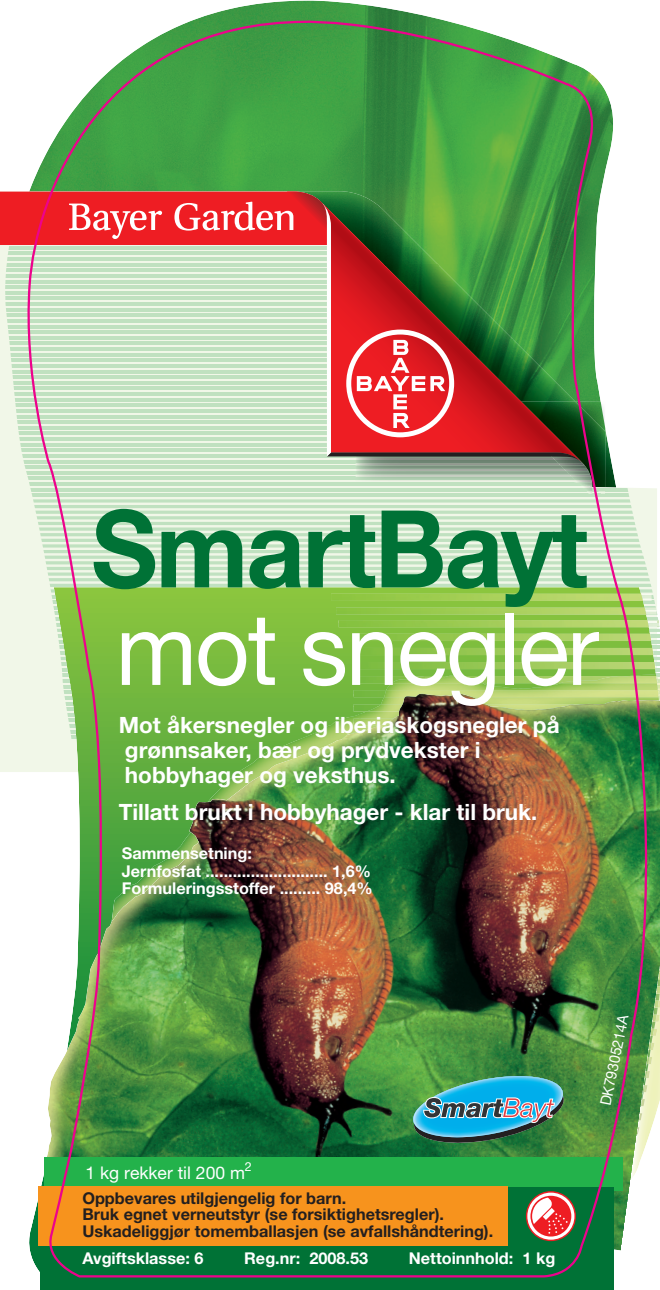
<style>
.page{position:relative;width:660px;height:1290px;background:#fff}
.page>*{position:absolute;margin:0;border:0;box-sizing:border-box;transform-origin:0 0}
.t1{font:700 107.5px "Helvetica Neue";letter-spacing:-.02em;color:#007236;scale:.95 1}
.t2{font:100px "Helvetica Neue";letter-spacing:-.02em;color:#fff;scale:.95 1}
.t3{font:700 22.5px/25px "Helvetica Neue LT";color:#fff}
.t4{font:17.5px "Helvetica Neue";color:#fff}
.t5{font:700 16.25px/18.8px "Helvetica Neue LT";color:#fff}
.t6{font:700 16.25px/16.2px "Helvetica Neue LT";color:#231f20}
.t7{font:15px "Helvetica Neue";color:#fff;scale:.95 1}
</style>
<div class="page">
<img style="left:197px;top:1px;width:241px;height:18px">
<hr style="left:2px;top:201px;width:657px;height:3px;background:#c0e1c0">
<hr style="left:2px;top:207px;width:657px;height:3px;background:#c0e1c0">
<hr style="left:2px;top:218px;width:657px;height:3px;background:#c0e1c0">
<hr style="left:2px;top:224px;width:657px;height:3px;background:#c0e1c0">
<hr style="left:2px;top:229px;width:657px;height:3px;background:#c0e1c0">
<hr style="left:2px;top:235px;width:657px;height:3px;background:#c0e1c0">
<hr style="left:2px;top:241px;width:657px;height:3px;background:#c0e1c0">
<hr style="left:2px;top:246px;width:657px;height:3px;background:#c0e1c0">
<hr style="left:2px;top:252px;width:657px;height:3px;background:#c0e1c0">
<hr style="left:2px;top:263px;width:657px;height:3px;background:#c0e1c0">
<hr style="left:2px;top:269px;width:657px;height:3px;background:#c0e1c0">
<hr style="left:2px;top:274px;width:657px;height:3px;background:#c0e1c0">
<hr style="left:2px;top:280px;width:657px;height:3px;background:#c0e1c0">
<hr style="left:2px;top:286px;width:657px;height:3px;background:#c0e1c0">
<hr style="left:2px;top:291px;width:657px;height:3px;background:#c0e1c0">
<hr style="left:2px;top:297px;width:657px;height:3px;background:#c0e1c0">
<hr style="left:2px;top:308px;width:657px;height:3px;background:#c0e1c0">
<hr style="left:2px;top:314px;width:657px;height:3px;background:#c0e1c0">
<hr style="left:2px;top:319px;width:657px;height:3px;background:#c0e1c0">
<hr style="left:2px;top:325px;width:657px;height:3px;background:#c0e1c0">
<hr style="left:2px;top:331px;width:657px;height:3px;background:#c0e1c0">
<hr style="left:2px;top:336px;width:657px;height:3px;background:#c0e1c0">
<hr style="left:2px;top:342px;width:657px;height:3px;background:#c0e1c0">
<hr style="left:2px;top:353px;width:657px;height:3px;background:#c0e1c0">
<hr style="left:2px;top:359px;width:657px;height:3px;background:#c0e1c0">
<hr style="left:2px;top:364px;width:657px;height:3px;background:#c0e1c0">
<hr style="left:2px;top:370px;width:657px;height:3px;background:#c0e1c0">
<hr style="left:2px;top:376px;width:657px;height:3px;background:#c0e1c0">
<hr style="left:2px;top:381px;width:657px;height:3px;background:#c0e1c0">
<hr style="left:2px;top:387px;width:657px;height:3px;background:#c0e1c0">
<hr style="left:2px;top:398px;width:657px;height:3px;background:#c0e1c0">
<hr style="left:2px;top:404px;width:657px;height:3px;background:#c0e1c0">
<hr style="left:2px;top:409px;width:657px;height:3px;background:#c0e1c0">
<hr style="left:2px;top:415px;width:657px;height:3px;background:#c0e1c0">
<hr style="left:2px;top:421px;width:657px;height:3px;background:#c0e1c0">
<hr style="left:2px;top:426px;width:657px;height:3px;background:#c0e1c0">
<hr style="left:2px;top:432px;width:657px;height:3px;background:#c0e1c0">
<hr style="left:2px;top:443px;width:657px;height:3px;background:#c0e1c0">
<hr style="left:2px;top:449px;width:657px;height:3px;background:#c0e1c0">
<hr style="left:2px;top:454px;width:657px;height:3px;background:#c0e1c0">
<hr style="left:2px;top:460px;width:657px;height:3px;background:#c0e1c0">
<hr style="left:2px;top:466px;width:657px;height:3px;background:#c0e1c0">
<hr style="left:2px;top:471px;width:657px;height:3px;background:#c0e1c0">
<hr style="left:2px;top:477px;width:657px;height:3px;background:#c0e1c0">
<svg style="left:2px;top:482px;width:21px;height:4px"></svg>
<hr style="left:2px;top:488px;width:657px;height:3px;background:#c0e1c0">
<hr style="left:2px;top:494px;width:657px;height:3px;background:#c0e1c0">
<hr style="left:2px;top:499px;width:657px;height:3px;background:#c0e1c0">
<hr style="left:2px;top:505px;width:657px;height:3px;background:#c0e1c0">
<hr style="left:2px;top:511px;width:657px;height:3px;background:#c0e1c0">
<hr style="left:2px;top:516px;width:657px;height:3px;background:#c0e1c0">
<hr style="left:2px;top:522px;width:657px;height:3px;background:#c0e1c0">
<svg style="left:2px;top:527px;width:655px;height:4px"></svg>
<hr style="left:2px;top:533px;width:657px;height:3px;background:#c0e1c0">
<hr style="left:2px;top:539px;width:657px;height:3px;background:#c0e1c0">
<hr style="left:2px;top:544px;width:657px;height:3px;background:#c0e1c0">
<hr style="left:2px;top:550px;width:657px;height:3px;background:#c0e1c0">
<hr style="left:2px;top:556px;width:657px;height:3px;background:#c0e1c0">
<hr style="left:2px;top:561px;width:657px;height:3px;background:#c0e1c0">
<hr style="left:2px;top:567px;width:657px;height:3px;background:#c0e1c0">
<svg style="left:2px;top:572px;width:655px;height:4px"></svg>
<hr style="left:2px;top:578px;width:657px;height:3px;background:#c0e1c0">
<hr style="left:2px;top:584px;width:657px;height:3px;background:#c0e1c0">
<hr style="left:2px;top:589px;width:657px;height:3px;background:#c0e1c0">
<hr style="left:2px;top:595px;width:657px;height:3px;background:#c0e1c0">
<hr style="left:2px;top:601px;width:657px;height:3px;background:#c0e1c0">
<hr style="left:2px;top:606px;width:657px;height:3px;background:#c0e1c0">
<hr style="left:2px;top:612px;width:657px;height:3px;background:#c0e1c0">
<hr style="left:2px;top:617px;width:657px;height:4px;background:#f1f7e8">
<hr style="left:2px;top:623px;width:657px;height:3px;background:#c0e1c0">
<hr style="left:2px;top:629px;width:657px;height:3px;background:#c0e1c0">
<hr style="left:2px;top:634px;width:657px;height:3px;background:#c0e1c0">
<hr style="left:2px;top:640px;width:657px;height:3px;background:#c0e1c0">
<hr style="left:2px;top:646px;width:657px;height:3px;background:#c0e1c0">
<hr style="left:2px;top:651px;width:657px;height:3px;background:#c0e1c0">
<hr style="left:2px;top:657px;width:657px;height:3px;background:#c0e1c0">
<svg style="left:2px;top:662px;width:657px;height:4px"></svg>
<hr style="left:2px;top:668px;width:657px;height:3px;background:#c0e1c0">
<hr style="left:2px;top:674px;width:657px;height:3px;background:#c0e1c0">
<hr style="left:2px;top:679px;width:657px;height:3px;background:#c0e1c0">
<hr style="left:2px;top:685px;width:657px;height:3px;background:#c0e1c0">
<hr style="left:2px;top:691px;width:657px;height:3px;background:#c0e1c0">
<hr style="left:2px;top:696px;width:657px;height:3px;background:#c0e1c0">
<hr style="left:2px;top:702px;width:657px;height:3px;background:#c0e1c0">
<svg style="left:2px;top:707px;width:657px;height:4px"></svg>
<hr style="left:2px;top:713px;width:657px;height:3px;background:#c0e1c0">
<hr style="left:2px;top:719px;width:657px;height:3px;background:#c0e1c0">
<hr style="left:2px;top:724px;width:657px;height:3px;background:#c0e1c0">
<hr style="left:2px;top:730px;width:657px;height:3px;background:#c0e1c0">
<hr style="left:2px;top:736px;width:657px;height:3px;background:#c0e1c0">
<svg style="left:652px;top:594px;width:6px;height:33px"></svg>
<img style="left:652px;top:676px;width:3px;height:7px">
<svg style="left:655px;top:675px;width:4px;height:18px"></svg>
<img style="left:652px;top:690px;width:6px;height:3px">
<div style="left:40px;top:1187px;width:573px;height:103px;background:#007236"></div>
<svg style="left:0;top:192px;width:23px;height:270px"></svg>
<img style="left:23px;top:19px;width:629px;height:1259px">
<h1 class="t1" style="left:91px;top:482px;width:524px">SmartBayt</h1>
<h2 class="t2" style="left:116px;top:590px;width:509px">mot snegler</h2>
<h3 class="t3" style="left:119px;top:712px;width:442px">Mot åkersnegler og iberiaskogsnegler på grønnsaker, bær og prydvekster i hobbyhager og veksthus.</h3>
<h3 class="t3" style="left:119px;top:799px;width:420px">Tillatt brukt i hobbyhager - klar til bruk.</h3>
<p class="t5" style="left:122px;top:843px;width:250px">Sammensetning:<br>Jernfosfat ........................... 1,6%</p>
<p class="t5" style="left:122px;top:878px;width:252px">Formuleringsstoffer ......... 98,4%</p>
<p class="t4" style="left:85px;top:1162px;width:168px">1 kg rekker til 200 m<sup>2</sup></p>
<p class="t6" style="left:82px;top:1190px;width:412px">Oppbevares utilgjengelig for barn.<br>Bruk egnet verneutstyr (se forsiktighetsregler).<br>Uskadeliggjør tomemballasjen (se avfallshåndtering).</p>
<p class="t5" style="left:82px;top:1248px;width:122px">Avgiftsklasse: 6</p>
<p class="t5" style="left:244px;top:1248px;width:125px">Reg.nr: 2008.53</p>
<p class="t5" style="left:408px;top:1248px;width:148px">Nettoinnhold: 1 kg</p>
<p class="t7" style="left:595px;top:1103px;width:99px;rotate:-78deg">DK79305214A</p>
</div>
